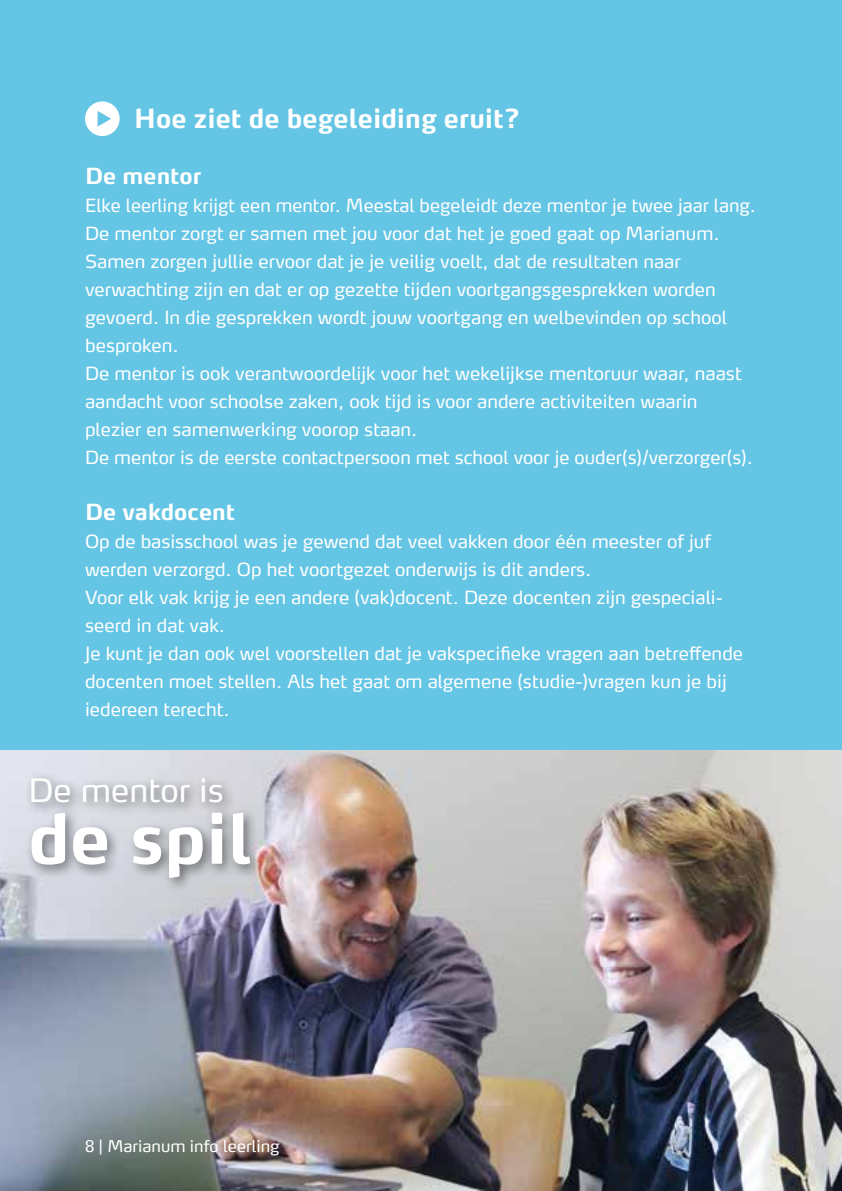
<style>
.page{position:relative;width:842px;height:1191px;background:#65c5e4}
.page>*{position:absolute;margin:0;border:0;box-sizing:border-box;transform-origin:0 0}
.t1{font:700 68px "Max Pro";color:#fff}
.t2{font:32px "Max Pro";color:#fff}
.t3{font:700 26px "Max Pro";color:#fff}
.t4{font:700 22px "Max Pro";color:#fff}
.t5{font:18px/28px "Max Pro";color:#fff}
.t6{font:16px "Max Pro";color:#fff}
</style>
<div class="page">
<div style="left:85px;top:101px;width:35px;height:35px;background:#fff;border-radius:50%"></div>
<svg style="left:98px;top:111px;width:13px;height:16px"></svg>
<img style="left:0;top:750px;width:842px;height:441px">
<div style="left:24px;top:771px;width:240px;height:121px;background:#000;opacity:.5"></div>
<h3 class="t3" style="left:134px;top:102px;width:387px">Hoe ziet de begeleiding eruit?</h3>
<p class="t4" style="left:85px;top:162px;width:118px">De mentor</p>
<p class="t5" style="left:85px;top:191px;width:672px">Elke leerling krijgt een mentor. Meestal begeleidt deze mentor je twee jaar lang.<br>De mentor zorgt er samen met jou voor dat het je goed gaat op Marianum.<br>Samen zorgen jullie ervoor dat je je veilig voelt, dat de resultaten naar verwachting zijn en dat er op gezette tijden voortgangsgesprekken worden gevoerd. In die gesprekken wordt jouw voortgang en welbevinden op school besproken.<br>De mentor is ook verantwoordelijk voor het wekelijkse mentoruur waar, naast aandacht voor schoolse zaken, ook tijd is voor andere activiteiten waarin plezier en samenwerking voorop staan.<br>De mentor is de eerste contactpersoon met school voor je ouder(s)/verzorger(s).</p>
<p class="t4" style="left:85px;top:498px;width:151px">De vakdocent</p>
<p class="t5" style="left:85px;top:527px;width:660px">Op de basisschool was je gewend dat veel vakken door één meester of juf werden verzorgd. Op het voortgezet onderwijs is dit anders.<br>Voor elk vak krijg je een andere (vak)docent. Deze docenten zijn gespeciali&shy;seerd in dat vak.<br>Je kunt je dan ook wel voorstellen dat je vakspecifieke vragen aan betreffende docenten moet stellen. Als het gaat om algemene (studie-)vragen kun je bij iedereen terecht.</p>
<h2 class="t2" style="left:28px;top:769px;width:197px">De mentor is</h2>
<h1 class="t1" style="left:28px;top:795px;width:225px">de spil</h1>
<p class="t6" style="left:85px;top:1136px;width:196px">8 | Marianum info leerling</p>
</div>
